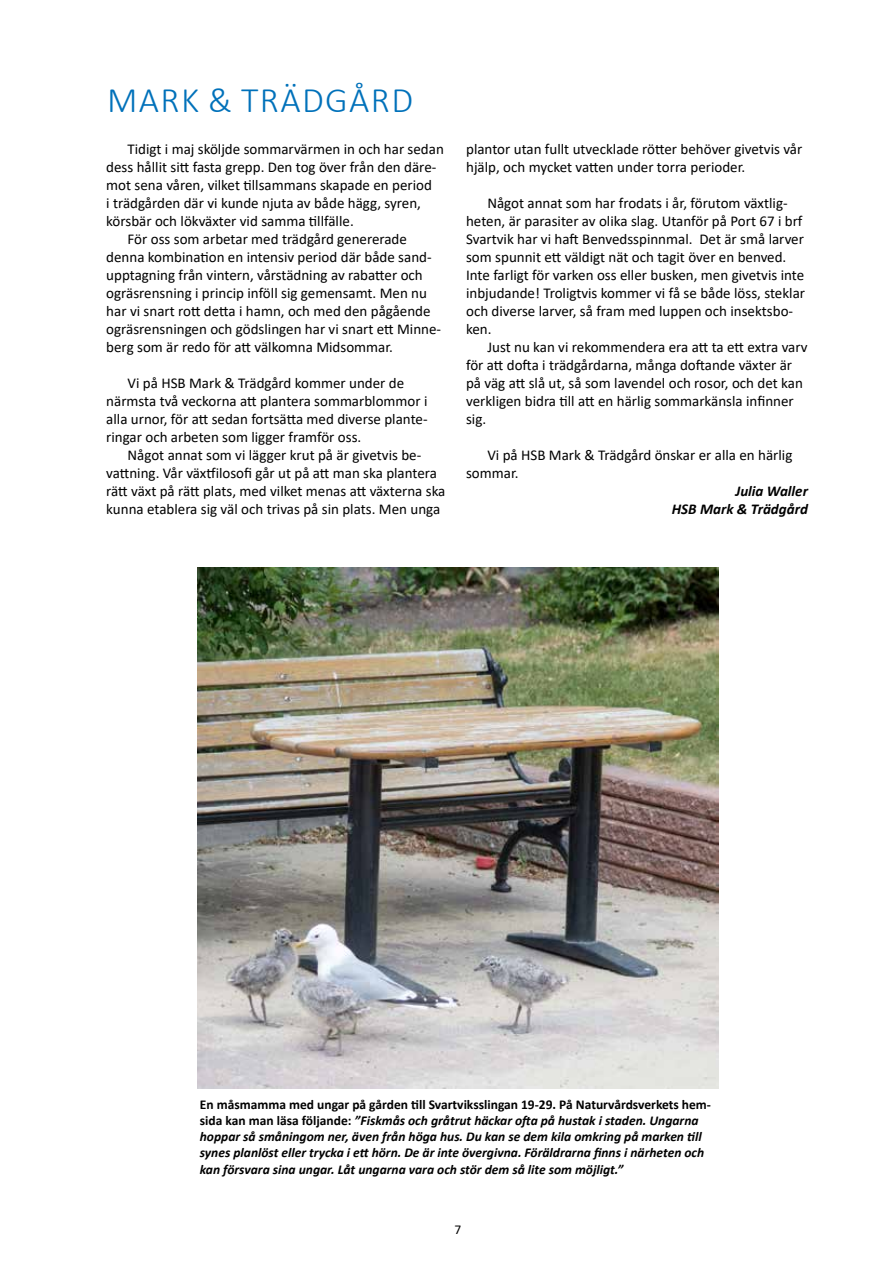
<style>
.page{position:relative;width:893px;height:1263px;background:#fff}
.page>*{position:absolute;margin:0;border:0;box-sizing:border-box;transform-origin:0 0}
.t1{font:300 36px "Calibri";letter-spacing:.04em;color:#0071ba}
.t2{font:15px/18px "Calibri";color:#000}
.t3{font:italic 700 15px/18px "Calibri";color:#000;text-align:right}
.t4{font:italic 700 13.5px/16.2px "Calibri";color:#000}
.t5{font:13.5px "Calibri";color:#000}
.s1{font-style:normal}
</style>
<div class="page">
<img style="left:198px;top:567px;width:521px;height:521px">
<h1 class="t1" style="left:107px;top:78px;width:308px">MARK &amp; TRÄDGÅRD</h1>
<p class="t2" style="left:128px;top:139px;width:318px">Tidigt i maj sköljde sommarvärmen in och har sedan</p>
<p class="t2" style="left:106px;top:157px;width:332px">dess hållit sitt fasta grepp. Den tog över från den däre-</p>
<p class="t2" style="left:106px;top:175px;width:327px">mot sena våren, vilket tillsammans skapade en period</p>
<p class="t2" style="left:106px;top:193px;width:316px">i trädgården där vi kunde njuta av både hägg, syren,</p>
<p class="t2" style="left:106px;top:211px;width:249px">körsbär och lökväxter vid samma tillfälle.</p>
<p class="t2" style="left:128px;top:229px;width:281px">För oss som arbetar med trädgård genererade</p>
<p class="t2" style="left:106px;top:247px;width:327px">denna kombination en intensiv period där både sand-</p>
<p class="t2" style="left:106px;top:265px;width:318px">upptagning från vintern, vårstädning av rabatter och</p>
<p class="t2" style="left:106px;top:283px;width:322px">ogräsrensning i princip inföll sig gemensamt. Men nu</p>
<p class="t2" style="left:106px;top:301px;width:326px">har vi snart rott detta i hamn, och med den pågående</p>
<p class="t2" style="left:106px;top:319px;width:336px">ogräsrensningen och gödslingen har vi snart ett Minne-</p>
<p class="t2" style="left:106px;top:337px;width:288px">berg som är redo för att välkomna Midsommar.</p>
<p class="t2" style="left:106px;top:373px;width:323px;text-indent:21px">Vi på HSB Mark &amp; Trädgård kommer under de närmsta två veckorna att plantera sommarblommor i alla urnor, för att sedan fortsätta med diverse plante&shy;ringar och arbeten som ligger framför oss.</p>
<p class="t2" style="left:106px;top:445px;width:341px;text-align:center">Något annat som vi lägger krut på är givetvis be&shy;vattning. Vår växtfilosofi går ut på att man ska plantera rätt växt på rätt plats, med vilket menas att växterna ska kunna etablera sig väl och trivas på sin plats. Men unga</p>
<p class="t2" style="left:466px;top:139px;width:338px">plantor utan fullt utvecklade rötter behöver givetvis vår hjälp, och mycket vatten under torra perioder.</p>
<p class="t2" style="left:466px;top:193px;width:340px;text-indent:21px">Något annat som har frodats i år, förutom växtlig&shy;heten, är parasiter av olika slag. Utanför på Port 67 i brf Svartvik har vi haft Benvedsspinnmal. Det är små larver som spunnit ett väldigt nät och tagit över en benved.<br>Inte farligt för varken oss eller busken, men givetvis inte inbjudande! Troligtvis kommer vi få se både löss, steklar och diverse larver, så fram med luppen och insektsbo&shy;ken.</p>
<p class="t2" style="left:466px;top:337px;width:343px;text-indent:21px">Just nu kan vi rekommendera era att ta ett extra varv för att dofta i trädgårdarna, många doftande växter är på väg att slå ut, så som lavendel och rosor, och det kan verkligen bidra till att en härlig sommarkänsla infinner sig.</p>
<p class="t2" style="left:466px;top:445px;width:328px;text-indent:21px">Vi på HSB Mark &amp; Trädgård önskar er alla en härlig sommar.</p>
<p class="t3" style="left:672px;top:481px;width:138px">Julia Waller<br>HSB Mark &amp; Trädgård</p>
<p class="t4" style="left:200px;top:1096px;width:513px"><span class="s1">En måsmamma med ungar på gården till Svartviksslingan 19-29. På Naturvårdsverkets hem&shy;sida kan man läsa följande:</span> ”Fiskmås och gråtrut häckar ofta på hustak i staden. Ungarna hoppar så småningom ner, även från höga hus. Du kan se dem kila omkring på marken till synes planlöst eller trycka i ett hörn. De är inte övergivna. Föräldrarna finns i närheten och kan försvara sina ungar. Låt ungarna vara och stör dem så lite som möjligt.”</p>
<p class="t5" style="left:454px;top:1220px;width:8px">7</p>
</div>
